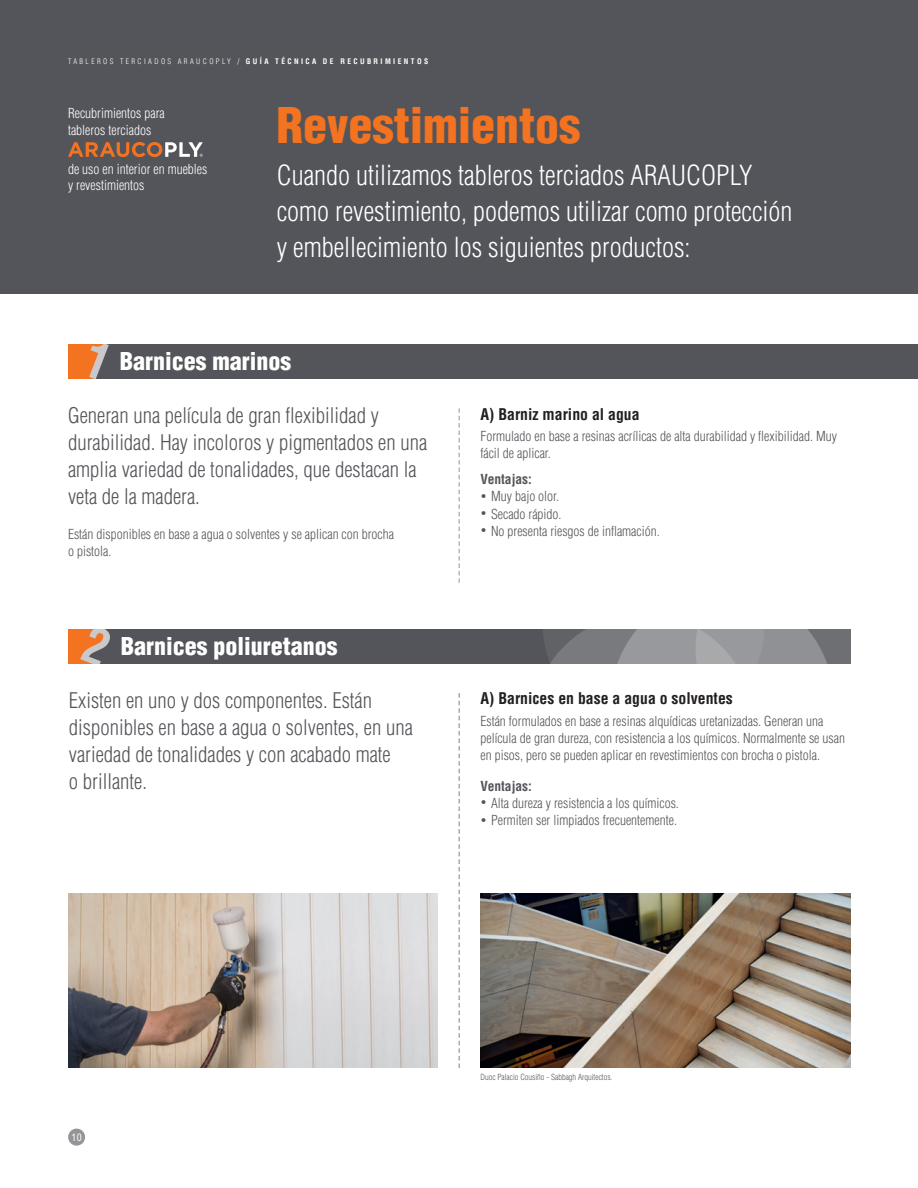
<style>
.page{position:relative;width:918px;height:1188px;background:#fff}
.page>*{position:absolute;margin:0;border:0;box-sizing:border-box;transform-origin:0 0}
.t1{font:900 condensed 48px "Helvetica LT Std";color:#f47321}
.t2{font:300 condensed 27px "Helvetica LT Std";color:#fff}
.t3{font:900 condensed 24px "Helvetica LT Std";color:#fff}
.t4{font:300 condensed 21px/27px "Helvetica LT Std";color:#54555a}
.t5{font:700 condensed 15.75px "Helvetica LT Std";color:#231f20}
.t6{font:300 condensed 13.5px/17.2px "Helvetica LT Std";color:#54555a}
.t7{font:300 condensed 13.5px "Helvetica LT Std";color:#fff}
.t8{font:700 condensed 13.5px "Helvetica LT Std";color:#54555a}
.t9{font:condensed 10.05px "Helvetica LT Std";color:#fff}
.t10{font:300 condensed 8.25px "Helvetica LT Std";color:#54555a}
.t11{font:300 condensed 7.5px "Helvetica LT Std";letter-spacing:.32em;color:#fff}
.s1{font-weight:700}
.s2{font-size:10.5px}
</style>
<div class="page">
<div style="left:0;top:0;width:918px;height:293px;background:#54555a"></div>
<div style="left:68px;top:344px;width:850px;height:34px;background:#54555a"></div>
<svg style="left:458px;top:408px;width:2px;height:175px"></svg>
<div style="left:69px;top:629px;width:781px;height:34px;background:#54555a"></div>
<svg style="left:543px;top:629px;width:307px;height:34px"></svg>
<svg style="left:458px;top:693px;width:2px;height:375px"></svg>
<img style="left:68px;top:894px;width:370px;height:174px">
<div style="left:68px;top:1129px;width:17px;height:17px;background:#959599;border-radius:50%"></div>
<img style="left:480px;top:894px;width:370px;height:174px">
<svg style="left:68px;top:142px;width:135px;height:15px"></svg>
<svg style="left:68px;top:344px;width:41px;height:35px"></svg>
<svg style="left:69px;top:629px;width:44px;height:35px"></svg>
<p class="t11" style="left:68px;top:56px;width:362px">TABLEROS TERCIADOS ARAUCOPLY / <span class="s1">GUÍA TÉCNICA DE RECUBRIMIENTOS</span></p>
<p class="t7" style="left:68px;top:105px;width:98px">Recubrimientos para</p>
<p class="t7" style="left:68px;top:121px;width:85px">tableros terciados</p>
<p class="t7" style="left:68px;top:161px;width:141px">de uso en interior en muebles</p>
<p class="t7" style="left:68px;top:177px;width:78px">y revestimientos</p>
<p class="t1" style="left:276px;top:95px;width:305px">Revestimientos</p>
<p class="t2" style="left:277px;top:159px;width:477px">Cuando utilizamos tableros terciados ARAUCOPLY</p>
<p class="t2" style="left:277px;top:195px;width:517px">como revestimiento, podemos utilizar como protección</p>
<p class="t2" style="left:277px;top:231px;width:415px">y embellecimiento los siguientes productos:</p>
<p class="t3" style="left:120px;top:346px;width:173px">Barnices marinos</p>
<p class="t4" style="left:68px;top:402px;width:361px">Generan una película de gran flexibilidad y durabilidad. Hay incoloros y pigmentados en una amplia variedad de tonalidades, que destacan la veta de la madera.</p>
<p class="t6" style="left:68px;top:525px;width:328px">Están disponibles en base a agua o solventes y se aplican con brocha</p>
<p class="t6" style="left:68px;top:543px;width:45px">o pistola.</p>
<p class="t3" style="left:121px;top:631px;width:218px">Barnices poliuretanos</p>
<p class="t4" style="left:69px;top:687px;width:346px">Existen en uno y dos componentes. Están disponibles en base a agua o solventes, en una variedad de tonalidades y con acabado mate</p>
<p class="t4" style="left:69px;top:768px;width:80px">o brillante.</p>
<p class="t5" style="left:480px;top:404px;width:161px">A) Barniz marino al agua</p>
<p class="t6" style="left:480px;top:428px;width:358px">Formulado en base a resinas acrílicas de alta durabilidad y flexibilidad. Muy fácil de aplicar.</p>
<p class="t8" style="left:480px;top:471px;width:53px">Ventajas:</p>
<p class="t6" style="left:480px;top:488px;width:80px"><span class="s2">•</span> Muy bajo olor.</p>
<p class="t6" style="left:480px;top:505px;width:83px"><span class="s2">•</span> Secado rápido.</p>
<p class="t6" style="left:480px;top:522px;width:181px"><span class="s2">•</span> No presenta riesgos de inflamación.</p>
<p class="t5" style="left:480px;top:689px;width:254px">A) Barnices en base a agua o solventes</p>
<p class="t6" style="left:480px;top:712px;width:366px">Están formulados en base a resinas alquídicas uretanizadas. Generan una película de gran dureza, con resistencia a los químicos. Normalmente se usan en pisos, pero se pueden aplicar en revestimientos con brocha o pistola.</p>
<p class="t8" style="left:480px;top:777px;width:53px">Ventajas:</p>
<p class="t6" style="left:480px;top:794px;width:200px"><span class="s2">•</span> Alta dureza y resistencia a los químicos.</p>
<p class="t6" style="left:480px;top:811px;width:198px"><span class="s2">•</span> Permiten ser limpiados frecuentemente.</p>
<p class="t9" style="left:72px;top:1131px;width:12px">10</p>
<p class="t10" style="left:480px;top:1072px;width:133px">Duoc Palacio Cousiño - Sabbagh Arquitectos.</p>
</div>
